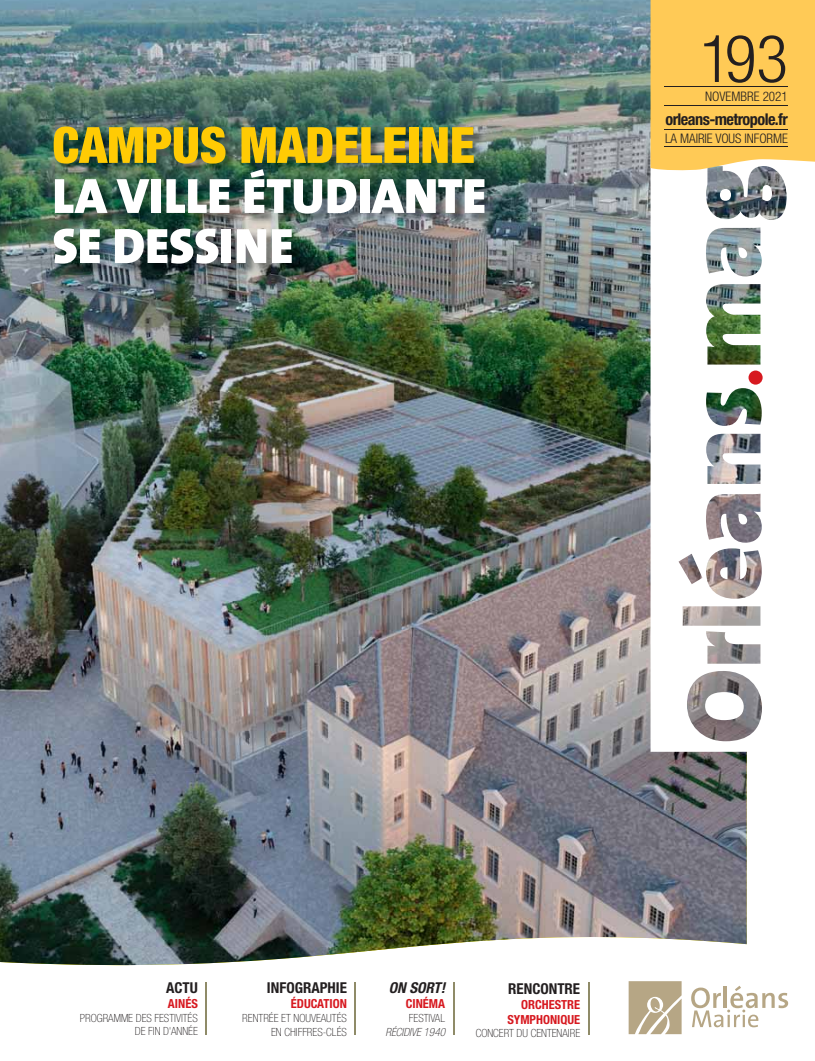
<style>
.page{position:relative;width:815px;height:1061px;background:#fff}
.page>*{position:absolute;margin:0;border:0;box-sizing:border-box;transform-origin:0 0}
.t1{font:300 condensed 65.75px "Helvetica Neue";color:#231f20}
.t2{font:900 50px/50px "The Sans B9";color:#fff}
.t3{font:900 condensed 50px "Helvetica Neue";color:#ffcb04}
.t4{font:700 condensed 16.25px "Helvetica Neue";letter-spacing:-.035em;color:#231f20}
.t5{font:700 condensed 15px "Helvetica Neue";color:#231f20}
.t6{font:italic 700 condensed 15px "Helvetica Neue";color:#231f20}
.t7{font:300 condensed 13.12px "Helvetica Neue";letter-spacing:-.005em;color:#231f20}
.t8{font:700 condensed 12.5px/15px "Helvetica Neue";color:#d71920;text-align:right}
.t9{font:100 condensed 11.25px/13.5px "Helvetica Neue";color:#231f20;text-align:right}
.t10{font:italic 100 condensed 11.25px "Helvetica Neue";color:#231f20}
</style>
<div class="page">
<img style="left:0;top:0;width:746px;height:964px">
<img style="left:650px;top:171px;width:137px;height:580px">
<img style="left:55px;top:128px;width:440px;height:146px">
<div style="left:650px;top:0;width:165px;height:171px;background:#ffca56"></div>
<hr style="left:664px;top:86px;width:124px;height:1px;background:#231f20">
<hr style="left:664px;top:105px;width:124px;height:1px;background:#231f20">
<hr style="left:664px;top:129px;width:124px;height:1px;background:#231f20">
<hr style="left:664px;top:146px;width:124px;height:1px;background:#231f20">
<svg style="left:628px;top:981px;width:53px;height:52px"></svg>
<svg style="left:691px;top:985px;width:97px;height:42px"></svg>
<hr style="left:355px;top:981px;width:1px;height:53px;background:#8f8b68">
<hr style="left:588px;top:981px;width:2px;height:53px;background:#8f8b68">
<hr style="left:205px;top:981px;width:2px;height:53px;background:#8f8b68">
<hr style="left:453px;top:981px;width:2px;height:53px;background:#8f8b68">
<h2 class="t3" style="left:52px;top:127px;width:424px">CAMPUS MADELEINE</h2>
<h2 class="t2" style="left:52px;top:177px;width:435px">LA VILLE ÉTUDIANTE<br>SE DESSINE</h2>
<h1 class="t1" style="left:699px;top:35px;width:90px">193</h1>
<p class="t7" style="left:705px;top:91px;width:84px">NOVEMBRE 2021</p>
<h3 class="t4" style="left:665px;top:113px;width:124px">orleans-metropole.fr</h3>
<p class="t7" style="left:665px;top:134px;width:124px">LA MAIRIE VOUS INFORME</p>
<h3 class="t5" style="left:166px;top:982px;width:33px">ACTU</h3>
<p class="t8" style="left:168px;top:997px;width:31px">AINÉS</p>
<p class="t9" style="left:80px;top:1011px;width:119px">PROGRAMME DES FESTIVITÉS<br>DE FIN D'ANNÉE</p>
<h3 class="t5" style="left:267px;top:982px;width:81px">INFOGRAPHIE</h3>
<p class="t8" style="left:291px;top:997px;width:58px">ÉDUCATION</p>
<p class="t9" style="left:242px;top:1011px;width:106px">RENTRÉE ET NOUVEAUTÉS<br>EN CHIFFRES-CLÉS</p>
<h3 class="t6" style="left:389px;top:982px;width:58px">ON SORT!</h3>
<p class="t8" style="left:406px;top:997px;width:41px">CINÉMA</p>
<p class="t9" style="left:409px;top:1011px;width:38px">FESTIVAL</p>
<p class="t10" style="left:385px;top:1027px;width:61px">RÉCIDIVE 1940</p>
<h3 class="t5" style="left:508px;top:982px;width:73px">RENCONTRE</h3>
<p class="t8" style="left:507px;top:997px;width:74px">ORCHESTRE<br>SYMPHONIQUE</p>
<p class="t9" style="left:475px;top:1027px;width:106px">CONCERT DU CENTENAIRE</p>
</div>
